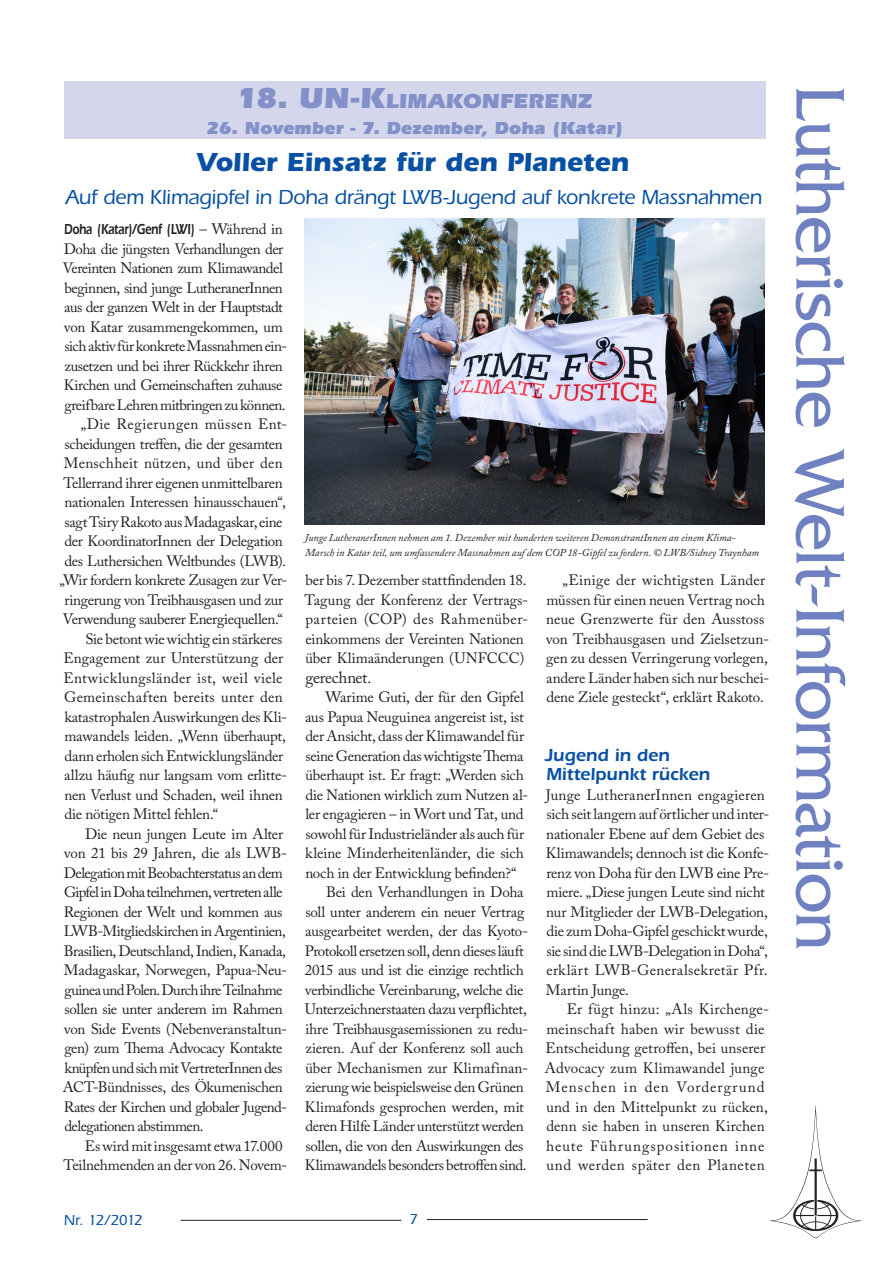
<style>
.page{position:relative;width:893px;height:1263px;background:#fff}
.page>*{position:absolute;margin:0;border:0;box-sizing:border-box;transform-origin:0 0}
.t1{font:72px "Friz Quadrata";letter-spacing:-.02em;color:#6f81c0}
.Heading_1_alt{font:700 27px "Itc Eras";letter-spacing:-.005em;color:#0850a3}
.Heading_2_alt{font:500 21px "Itc Eras";letter-spacing:-.015em;color:#0850a3}
.Section_Head_1{font:900 21px "Itc Eras";letter-spacing:-.005em;color:#8391c8}
.Section_Head_2{font:900 18px "Itc Eras";color:#8391c8}
.Heading_3{font:600 18px/19.5px "Itc Eras";color:#0850a3}
.t2{font:16.5px "Adobe Caslon Pro";letter-spacing:-.02em;color:#231f20}
.Normal_first{font:15px/19.5px "Adobe Caslon Pro";letter-spacing:-.015em;color:#231f20}
.Normal_first_byline{font:15px/19.5px "Adobe Caslon Pro";letter-spacing:-.035em;color:#231f20}
.Normal_first-2{font:15px/19.5px "Adobe Caslon Pro";letter-spacing:.02em;color:#231f20}
.Normal_first-3{font:15px "Adobe Caslon Pro";letter-spacing:.015em;color:#231f20}
.Normal_first-4{font:15px "Adobe Caslon Pro";letter-spacing:.03em;color:#231f20}
.t3{font:500 15px "Itc Eras";letter-spacing:-.07em;color:#0850a3}
.Captions{font:italic 10.5px/15px "Adobe Caslon Pro";letter-spacing:-.005em;color:#231f20}
.s1{font-size:30px}
.s2{font-family:"Itc Eras";font-weight:600}
.s3{font-size:15px}
</style>
<div class="page">
<hr style="left:181px;top:1220px;width:220px;height:1px;background:#231f20">
<hr style="left:427px;top:1219px;width:221px;height:1px;background:#231f20">
<img style="left:769px;top:1105px;width:93px;height:133px">
<div style="left:64px;top:81px;width:701px;height:57px;background:#d4d7ec"></div>
<img style="left:305px;top:218px;width:459px;height:306px">
<p class="Section_Head_1" style="left:237px;top:89px;width:357px"><span class="s1">18. UN-K</span>LIMAKONFERENZ</p>
<p class="Section_Head_2" style="left:206px;top:118px;width:418px">26. November - 7. Dezember, Doha (Katar)</p>
<p class="Heading_1_alt" style="left:197px;top:147px;width:434px">Voller Einsatz für den Planeten</p>
<p class="Heading_2_alt" style="left:66px;top:185px;width:698px">Auf dem Klimagipfel in Doha drängt LWB-Jugend auf konkrete Massnahmen</p>
<p class="Normal_first_byline" style="left:63px;top:219px;width:226px"><span class="s2">Doha (Katar)/Genf (LWI)</span> – Während in Doha die jüngsten Verhandlungen der Vereinten Nationen zum Klimawandel beginnen, sind junge LutheranerInnen aus der ganzen Welt in der Hauptstadt von Katar zusammengekommen, um sich aktiv für konkrete Massnahmen ein&shy;zusetzen und bei ihrer Rückkehr ihren Kirchen und Gemeinschaften zuhause greifbare Lehren mitbringen zu können.</p>
<p class="Normal_first-4" style="left:81px;top:415px;width:208px">„Die Regierungen müssen Ent-</p>
<p class="Normal_first" style="left:65px;top:434px;width:220px">scheidungen treffen, die der gesamten</p>
<p class="Normal_first-3" style="left:64px;top:454px;width:220px">Menschheit nützen, und über den</p>
<p class="Normal_first" style="left:64px;top:473px;width:221px">Tellerrand ihrer eigenen unmittelbaren</p>
<p class="Normal_first" style="left:64px;top:492px;width:223px">nationalen Interessen hinausschauen“,</p>
<p class="Normal_first" style="left:65px;top:512px;width:219px">sagt Tsiry Rakoto aus Madagaskar, eine</p>
<p class="Normal_first" style="left:64px;top:531px;width:220px">der KoordinatorInnen der Delegation</p>
<p class="Normal_first" style="left:64px;top:551px;width:223px">des Luthersichen Weltbundes (LWB).</p>
<p class="Normal_first" style="left:59px;top:570px;width:229px">„Wir fordern konkrete Zusagen zur Ver-</p>
<p class="Normal_first" style="left:64px;top:590px;width:220px">ringerung von Treibhausgasen und zur</p>
<p class="Normal_first" style="left:63px;top:609px;width:222px">Verwendung sauberer Energiequellen.“</p>
<p class="Normal_first" style="left:64px;top:629px;width:225px;text-indent:22px">Sie betont wie wichtig ein stärkeres Engagement zur Unterstützung der Entwicklungsländer ist, weil viele Gemeinschaften bereits unter den katastrophalen Auswirkungen des Kli&shy;mawandels leiden. „Wenn überhaupt, dann erholen sich Entwicklungsländer allzu häufig nur langsam vom erlitte&shy;nen Verlust und Schaden, weil ihnen die nötigen Mittel fehlen.“</p>
<p class="Normal_first" style="left:63px;top:824px;width:226px;text-indent:22px">Die neun jungen Leute im Alter von 21 bis 29 Jahren, die als LWB-Delegation mit Beobachterstatus an dem Gipfel in Doha teilnehmen, vertreten alle Regionen der Welt und kommen aus LWB-Mitgliedskirchen in Argentinien, Brasilien, Deutschland, Indien, Kanada, Madagaskar, Norwegen, Papua-Neu&shy;guinea und Polen. Durch ihre Teilnahme sollen sie unter anderem im Rahmen von Side Events (Nebenveranstaltun&shy;gen) zum Thema Advocacy Kontakte knüpfen und sich mit VertreterInnen des ACT-Bündnisses, des Ökumenischen Rates der Kirchen und globaler Jugend&shy;delegationen abstimmen.</p>
<p class="Normal_first" style="left:64px;top:1136px;width:225px;text-indent:21px">Es wird mit insgesamt etwa 17.000<br>Teilnehmenden an der von 26. Novem-</p>
<p class="Captions" style="left:305px;top:530px;width:456px">Junge LutheranerInnen nehmen am 1. Dezember mit hunderten weiteren DemonstrantInnen an einem Klima-<br>Marsch in Katar teil, um umfassendere Massnahmen auf dem COP 18-Gipfel zu fordern. © LWB/Sidney Traynham</p>
<p class="Normal_first" style="left:305px;top:570px;width:225px">ber bis 7. Dezember stattfindenden 18.<br>Tagung der Konferenz der Vertrags&shy;parteien (COP) des Rahmenüber&shy;einkommens der Vereinten Nationen über Klimaänderungen (UNFCCC)</p>
<p class="t2" style="left:305px;top:667px;width:67px">gerechnet<span class="s3">.</span></p>
<p class="Normal_first" style="left:305px;top:687px;width:225px;text-indent:20px">Warime Guti, der für den Gipfel aus Papua Neuguinea angereist ist, ist der Ansicht, dass der Klimawandel für seine Generation das wichtigste Thema überhaupt ist. Er fragt: „Werden sich die Nationen wirklich zum Nutzen al&shy;ler engagieren – in Wort und Tat, und sowohl für Industrieländer als auch für kleine Minderheitenländer, die sich noch in der Entwicklung befinden?“</p>
<p class="Normal_first" style="left:305px;top:882px;width:225px;text-indent:21px">Bei den Verhandlungen in Doha soll unter anderem ein neuer Vertrag ausgearbeitet werden, der das Kyoto-Protokoll ersetzen soll, denn dieses läuft 2015 aus und ist die einzige rechtlich verbindliche Vereinbarung, welche die Unterzeichnerstaaten dazu verpflichtet, ihre Treibhausgasemissionen zu redu&shy;zieren. Auf der Konferenz soll auch über Mechanismen zur Klimafinan&shy;zierung wie beispielsweise den Grünen Klimafonds gesprochen werden, mit deren Hilfe Länder unterstützt werden sollen, die von den Auswirkungen des Klimawandels besonders betroffen sind.</p>
<p class="Normal_first" style="left:546px;top:570px;width:225px;text-indent:16px">„Einige der wichtigsten Länder müssen für einen neuen Vertrag noch neue Grenzwerte für den Ausstoss von Treibhausgasen und Zielsetzun&shy;gen zu dessen Verringerung vorlegen, andere Länder haben sich nur beschei&shy;dene Ziele gesteckt“, erklärt Rakoto.</p>
<p class="Heading_3" style="left:545px;top:745px;width:166px">Jugend in den<br>Mittelpunkt rücken</p>
<p class="Normal_first" style="left:546px;top:785px;width:225px">Junge LutheranerInnen engagieren sich seit langem auf örtlicher und inter&shy;nationaler Ebene auf dem Gebiet des Klimawandels; dennoch ist die Konfe&shy;renz von Doha für den LWB eine Pre&shy;miere. „Diese jungen Leute sind nicht nur Mitglieder der LWB-Delegation, die zum Doha-Gipfel geschickt wurde, sie sind die LWB-Delegation in Doha“, erklärt LWB-Generalsekretär Pfr.<br>Martin Junge.</p>
<p class="Normal_first-2" style="left:545px;top:999px;width:226px;text-indent:22px">Er fügt hinzu: „Als Kirchenge&shy;meinschaft haben wir bewusst die<br>Entscheidung getroffen, bei unserer<br>Advocacy zum Klimawandel junge<br>Menschen in den Vordergrund und in den Mittelpunkt zu rücken, denn sie haben in unseren Kirchen heute Führungspositionen inne und werden später den Planeten</p>
<p class="t3" style="left:64px;top:1212px;width:80px">Nr. 12/2012</p>
<p class="t3" style="left:409px;top:1211px;width:10px">7</p>
<h1 class="t1" style="left:860px;top:85px;width:867px;rotate:90deg">Lutherische Welt-Information</h1>
</div>
